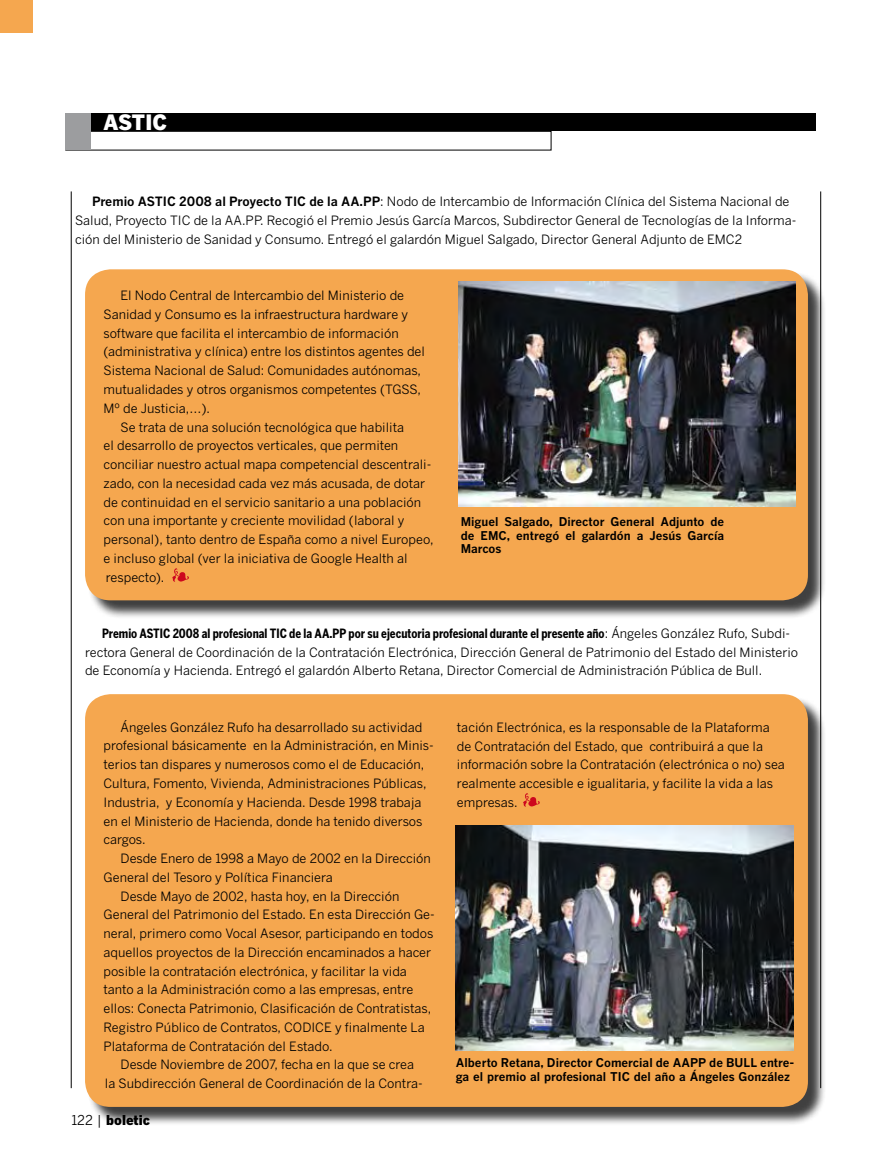
<style>
.page{position:relative;width:893px;height:1170px;background:#fff}
.page>*{position:absolute;margin:0;border:0;box-sizing:border-box;transform-origin:0 0}
.t1{font:900 21px "Benton Gothic";color:#fff}
.t2{font:900 13.5px "Benton Gothic";color:#000}
.t3{font:12.75px/18.8px "Benton Gothic";color:#000}
.t4{font:700 12.75px "Benton Gothic Cond";color:#000}
.t5{font:700 12px/13.5px "Benton Gothic";color:#000;text-align:justify}
.s1{font-weight:700}
.s2{font-family:"Benton Gothic";font-weight:400}
.s3{font-weight:400}
</style>
<div class="page">
<hr style="left:71px;top:191px;width:1px;height:896px;background:#000">
<hr style="left:820px;top:191px;width:1px;height:896px;background:#000">
<div style="left:66px;top:131px;width:485px;height:19px;border:1px solid #000"></div>
<div style="left:65px;top:113px;width:750px;height:18px;background:#000"></div>
<div style="left:65px;top:113px;width:26px;height:37px;background:#9c9d9f"></div>
<div style="left:0;top:0;width:33px;height:33px;background:#f5a74f"></div>
<div style="left:87px;top:271px;width:740px;height:348px;background:#000;opacity:.75"></div>
<div style="left:85px;top:269px;width:723px;height:331px;background:#f5a74f;border-radius:26px"></div>
<img style="left:458px;top:282px;width:337px;height:224px">
<div style="left:87px;top:696px;width:740px;height:429px;background:#000;opacity:.75"></div>
<div style="left:85px;top:694px;width:723px;height:412px;background:#f5a74f;border-radius:26px"></div>
<img style="left:456px;top:825px;width:337px;height:225px">
<svg style="left:172px;top:568px;width:17px;height:13px"></svg>
<svg style="left:523px;top:793px;width:17px;height:13px"></svg>
<h1 class="t1" style="left:103px;top:109px;width:64px">ASTIC</h1>
<p class="t3" style="left:75px;top:192px;width:723px;text-indent:17px"><span class="s1">Premio ASTIC 2008 al Proyecto TIC de la AA.PP</span>: Nodo de Intercambio de Información Clínica del Sistema Nacional de<br>Salud, Proyecto TIC de la AA.PP. Recogió el Premio Jesús García Marcos, Subdirector General de Tecnologías de la Informa&shy;ción del Ministerio de Sanidad y Consumo. Entregó el galardón Miguel Salgado, Director General Adjunto de EMC2</p>
<p class="t3" style="left:121px;top:286px;width:285px">El Nodo Central de Intercambio del Ministerio de</p>
<p class="t3" style="left:104px;top:305px;width:306px">Sanidad y Consumo es la infraestructura hardware y</p>
<p class="t3" style="left:104px;top:323px;width:297px">software que facilita el intercambio de información</p>
<p class="t3" style="left:104px;top:342px;width:323px">(administrativa y clínica) entre los distintos agentes del</p>
<p class="t3" style="left:104px;top:361px;width:319px">Sistema Nacional de Salud: Comunidades autónomas,</p>
<p class="t3" style="left:104px;top:380px;width:319px">mutualidades y otros organismos competentes (TGSS,</p>
<p class="t3" style="left:104px;top:398px;width:108px">Mº de Justicia,…).</p>
<p class="t3" style="left:121px;top:417px;width:285px">Se trata de una solución tecnológica que habilita</p>
<p class="t3" style="left:104px;top:436px;width:296px">el desarrollo de proyectos verticales, que permiten</p>
<p class="t3" style="left:104px;top:455px;width:329px">conciliar nuestro actual mapa competencial descentrali-</p>
<p class="t3" style="left:104px;top:473px;width:323px">zado, con la necesidad cada vez más acusada, de dotar</p>
<p class="t3" style="left:104px;top:492px;width:319px">de continuidad en el servicio sanitario a una población</p>
<p class="t3" style="left:104px;top:511px;width:302px">con una importante y creciente movilidad (laboral y</p>
<p class="t3" style="left:104px;top:530px;width:331px">personal), tanto dentro de España como a nivel Europeo,</p>
<p class="t3" style="left:104px;top:548px;width:306px">e incluso global (ver la iniciativa de Google Health al</p>
<p class="t3" style="left:106px;top:567px;width:60px">respecto).</p>
<p class="t5" style="left:461px;top:515px;width:265px">Miguel Salgado, Director General Adjunto de de EMC, entregó el galardón a Jesús García Marcos</p>
<p class="t4" style="left:102px;top:625px;width:690px">Premio ASTIC 2008 al profesional TIC de la AA.PP por su ejecutoria profesional durante el presente año<span class="s2">: Ángeles González Rufo, Subdi-</span></p>
<p class="t3" style="left:85px;top:642px;width:715px">rectora General de Coordinación de la Contratación Electrónica, Dirección General de Patrimonio del Estado del Ministerio de Economía y Hacienda. Entregó el galardón Alberto Retana, Director Comercial de Administración Pública de Bull.</p>
<p class="t3" style="left:104px;top:717px;width:332px;text-indent:17px">Ángeles González Rufo ha desarrollado su actividad profesional básicamente en la Administración, en Minis&shy;terios tan dispares y numerosos como el de Educación, Cultura, Fomento, Vivienda, Administraciones Públicas, Industria, y Economía y Hacienda. Desde 1998 trabaja en el Ministerio de Hacienda, donde ha tenido diversos cargos.</p>
<p class="t3" style="left:121px;top:848px;width:312px">Desde Enero de 1998 a Mayo de 2002 en la Dirección</p>
<p class="t3" style="left:104px;top:867px;width:231px">General del Tesoro y Política Financiera</p>
<p class="t3" style="left:121px;top:886px;width:280px">Desde Mayo de 2002, hasta hoy, en la Dirección</p>
<p class="t3" style="left:104px;top:905px;width:333px">General del Patrimonio del Estado. En esta Dirección Ge-</p>
<p class="t3" style="left:104px;top:923px;width:331px">neral, primero como Vocal Asesor, participando en todos</p>
<p class="t3" style="left:104px;top:942px;width:329px">aquellos proyectos de la Dirección encaminados a hacer</p>
<p class="t3" style="left:104px;top:961px;width:305px">posible la contratación electrónica, y facilitar la vida</p>
<p class="t3" style="left:104px;top:980px;width:311px">tanto a la Administración como a las empresas, entre</p>
<p class="t3" style="left:104px;top:998px;width:329px">ellos: Conecta Patrimonio, Clasificación de Contratistas,</p>
<p class="t3" style="left:104px;top:1017px;width:323px">Registro Público de Contratos, CODICE y finalmente La</p>
<p class="t3" style="left:104px;top:1036px;width:231px">Plataforma de Contratación del Estado.</p>
<p class="t3" style="left:121px;top:1055px;width:295px">Desde Noviembre de 2007, fecha en la que se crea</p>
<p class="t3" style="left:105px;top:1073px;width:319px">la Subdirección General de Coordinación de la Contra-</p>
<p class="t2" style="left:71px;top:1111px;width:80px"><span class="s3">122 |</span> boletic</p>
<p class="t3" style="left:457px;top:717px;width:329px">tación Electrónica, es la responsable de la Plataforma de Contratación del Estado, que contribuirá a que la información sobre la Contratación (electrónica o no) sea realmente accesible e igualitaria, y facilite la vida a las empresas.</p>
<p class="t5" style="left:456px;top:1055px;width:340px">Alberto Retana, Director Comercial de AAPP de BULL entre&shy;ga el premio al profesional TIC del año a Ángeles González</p>
</div>
